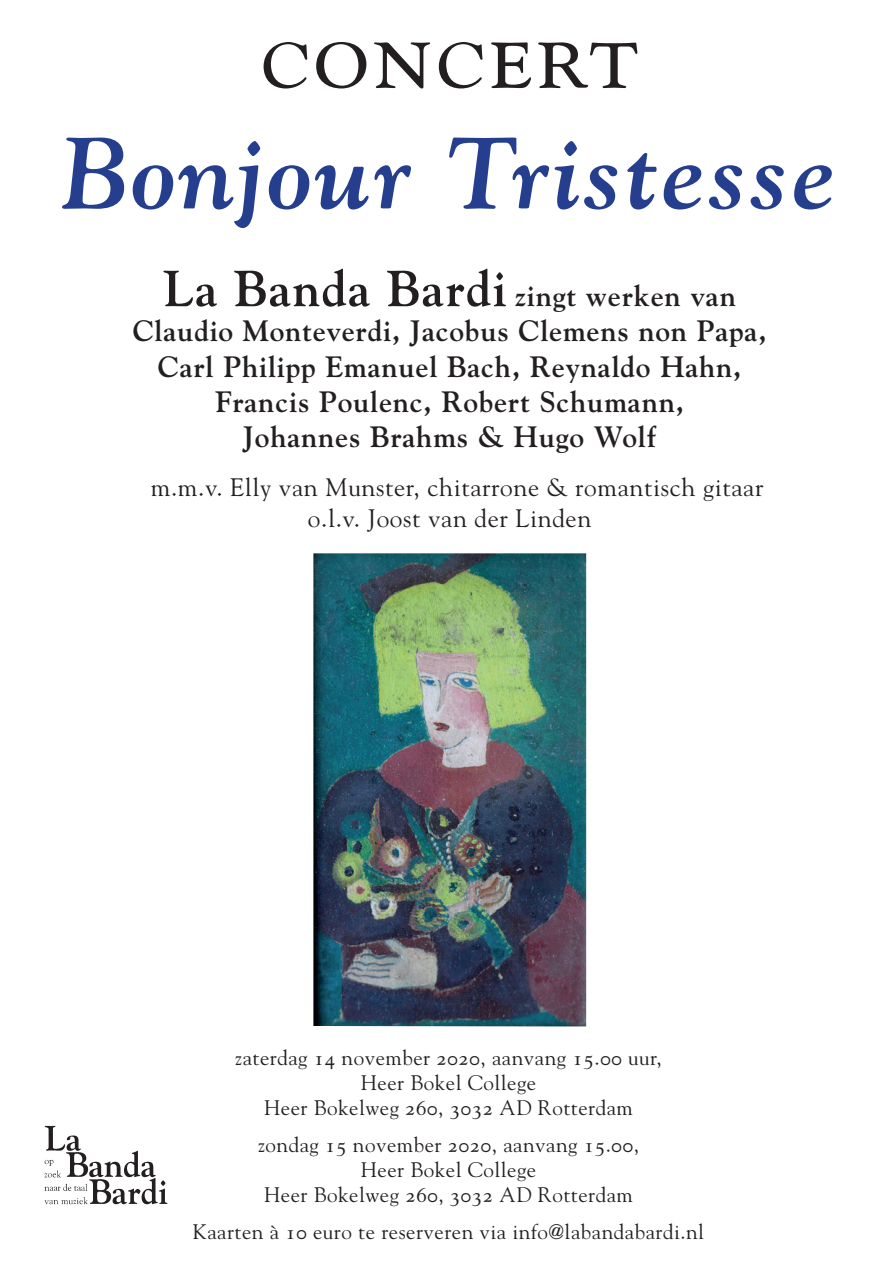
<style>
.page{position:relative;width:893px;height:1263px;background:#fff}
.page>*{position:absolute;margin:0;border:0;box-sizing:border-box;transform-origin:0 0}
.t1{font:italic 700 100.5px "Goudy";letter-spacing:.025em;color:#253f8e}
.t2{font:100.5px "Goudy SC";letter-spacing:.025em;color:#231f20}
.t3{font:29.4px/35.1px "Goudy Bold Os F";letter-spacing:.025em;color:#231f20;text-align:center}
.t4{font:25.2px/30.3px "Goudy";letter-spacing:.025em;color:#231f20;text-align:center}
.t5{font:21px/25.2px "Goudy";letter-spacing:.025em;color:#231f20;text-align:center}
.s1{font-size:50.4px}
.s2{font-family:"Goudy SC"}
</style>
<div class="page">
<img style="left:313px;top:553px;width:273px;height:473px">
<img style="left:44px;top:1125px;width:124px;height:80px">
<h1 class="t2" style="left:260px;top:-6px;width:380px">concert</h1>
<h1 class="t1" style="left:62px;top:111px;width:776px">Bonjour Tristesse</h1>
<h2 class="t3" style="left:133px;top:278px;width:635px"><span class="s1">La Banda Bardi</span> zingt werken van Claudio Monteverdi, Jacobus Clemens non Papa, Carl Philipp Emanuel Bach, Reynaldo Hahn, Francis Poulenc, Robert Schumann,<br>Johannes Brahms &amp; Hugo Wolf</h2>
<p class="t4" style="left:151px;top:472px;width:614px">m.m.v. Elly van Munster, chitarrone &amp; romantisch gitaar o.l.v. Joost van der Linden</p>
<p class="t5" style="left:235px;top:1044px;width:428px">zaterdag <span class="s2">14</span> november <span class="s2">2020</span>, aanvang <span class="s2">15.00</span> uur,<br>Heer Bokel College<br>Heer Bokelweg <span class="s2">260</span>, <span class="s2">3032 AD</span> Rotterdam</p>
<p class="t5" style="left:258px;top:1131px;width:382px">zondag <span class="s2">15</span> november <span class="s2">2020</span>, aanvang <span class="s2">15.00</span>,<br>Heer Bokel College<br>Heer Bokelweg <span class="s2">260, 3032</span> AD Rotterdam</p>
<p class="t5" style="left:193px;top:1218px;width:513px">Kaarten à <span class="s2">10</span> euro te reserveren via info@labandabardi.nl</p>
</div>
